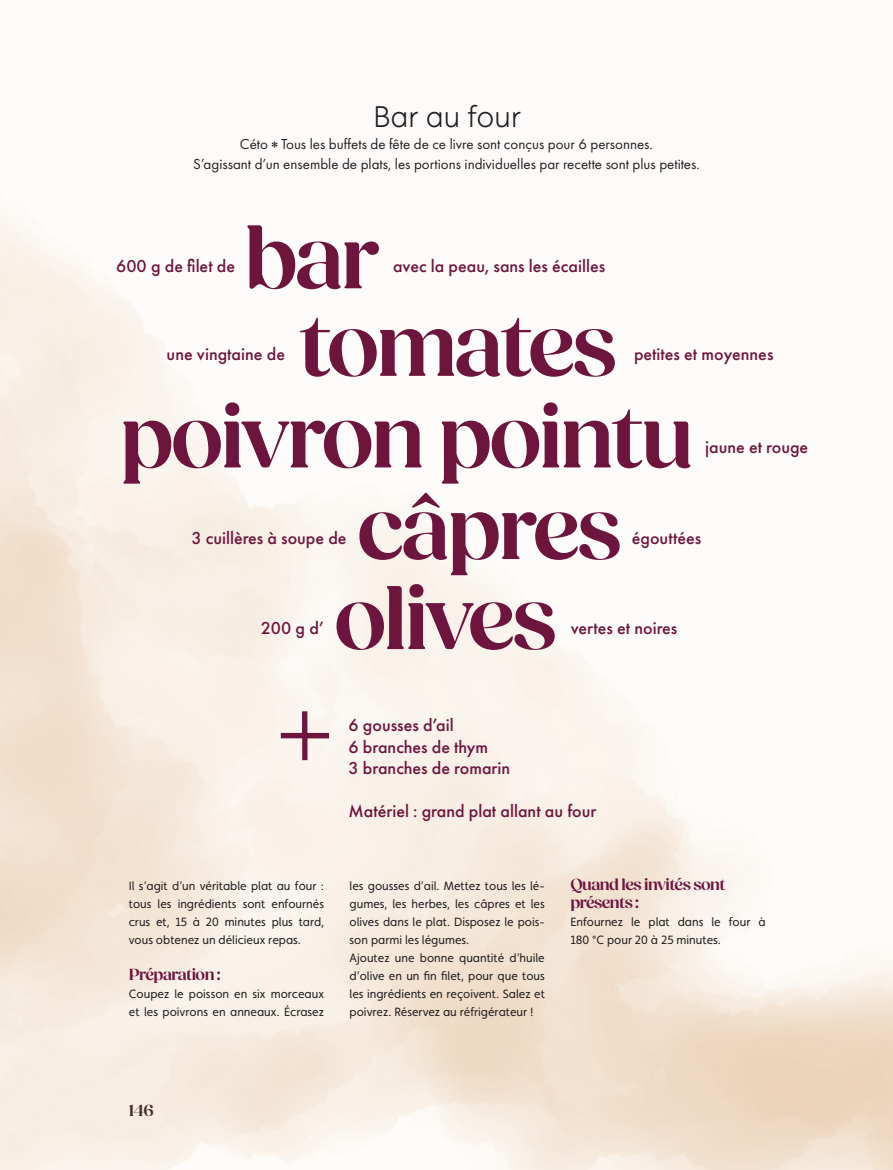
<style>
.page{position:relative;width:893px;height:1170px;background:#fff}
.page>*{position:absolute;margin:0;border:0;box-sizing:border-box;transform-origin:0 0}
.t1{font:600 90px/87.4px "Fields Display";letter-spacing:-.03em;color:#6e153e}
.t2{font:86.25px "Rachel";color:#6e153e}
.t3{font:300 30px "Faricy New";color:#231f20}
.t4{font:500 18px/21.6px "Futura PT";color:#6e153e}
.t5{font:600 16.5px/18px "Fields Display";letter-spacing:-.03em;color:#6e153e}
.t6{font:600 16.5px "Fields Display";color:#462f32}
.t7{font:15px/19.5px "Futura PT";color:#231f20;text-align:center}
.t8{font:12px/18px "Faricy New";color:#231f20}
.s1{font-family:"Fields Display";font-weight:600;font-size:19.5px}
</style>
<div class="page">
<h3 class="t3" style="left:373px;top:99px;width:149px">Bar au four</h3>
<p class="t7" style="left:193px;top:134px;width:508px">Céto <span class="s1">*</span> Tous les buffets de fête de ce livre sont conçus pour 6 personnes.<br>S’agissant d’un ensemble de plats, les portions individuelles par recette sont plus petites.</p>
<h1 class="t1" style="left:298px;top:217px;width:320px;text-indent:-55px">bar tomates</h1>
<h3 class="t4" style="left:116px;top:255px;width:120px">600 g de filet de</h3>
<h3 class="t4" style="left:393px;top:255px;width:214px">avec la peau, sans les écailles</h3>
<h3 class="t4" style="left:167px;top:343px;width:120px">une vingtaine de</h3>
<h3 class="t4" style="left:634px;top:343px;width:141px">petites et moyennes</h3>
<h1 class="t1" style="left:120px;top:396px;width:576px">poivron pointu</h1>
<h3 class="t4" style="left:705px;top:436px;width:105px">jaune et rouge</h3>
<h3 class="t4" style="left:191px;top:527px;width:157px">3 cuillères à soupe de</h3>
<h1 class="t1" style="left:357px;top:487px;width:266px">câpres</h1>
<h3 class="t4" style="left:632px;top:527px;width:71px">égouttées</h3>
<h3 class="t4" style="left:261px;top:617px;width:65px">200 g d’</h3>
<h1 class="t1" style="left:334px;top:577px;width:224px">olives</h1>
<h3 class="t4" style="left:571px;top:617px;width:108px">vertes et noires</h3>
<h2 class="t2" style="left:280px;top:680px;width:51px">+</h2>
<h3 class="t4" style="left:348px;top:714px;width:163px">6 gousses d’ail<br>6 branches de thym<br>3 branches de romarin</h3>
<h3 class="t4" style="left:348px;top:800px;width:249px">Matériel : grand plat allant au four</h3>
<p class="t8" style="left:129px;top:876px;width:197px;text-align:justify">Il s’agit d’un véritable plat au four : tous les ingrédients sont enfournés crus et, 15 à 20 minutes plus tard, vous obtenez un délicieux repas.</p>
<h3 class="t5" style="left:129px;top:965px;width:93px">Préparation :</h3>
<p class="t8" style="left:129px;top:984px;width:197px">Coupez le poisson en six morceaux et les poivrons en anneaux. Écrasez</p>
<p class="t8" style="left:350px;top:876px;width:197px">les gousses d’ail. Mettez tous les lé&shy;gumes, les herbes, les câpres et les olives dans le plat. Disposez le pois&shy;son parmi les légumes.<br>Ajoutez une bonne quantité d’huile d’olive en un fin filet, pour que tous les ingrédients en reçoivent. Salez et poivrez. Réservez au réfrigérateur !</p>
<h3 class="t5" style="left:570px;top:876px;width:157px">Quand les invités sont présents :</h3>
<p class="t8" style="left:570px;top:913px;width:197px">Enfournez le plat dans le four à<br>180 °C pour 20 à 25 minutes.</p>
<h3 class="t6" style="left:129px;top:1100px;width:27px">146</h3>
</div>
